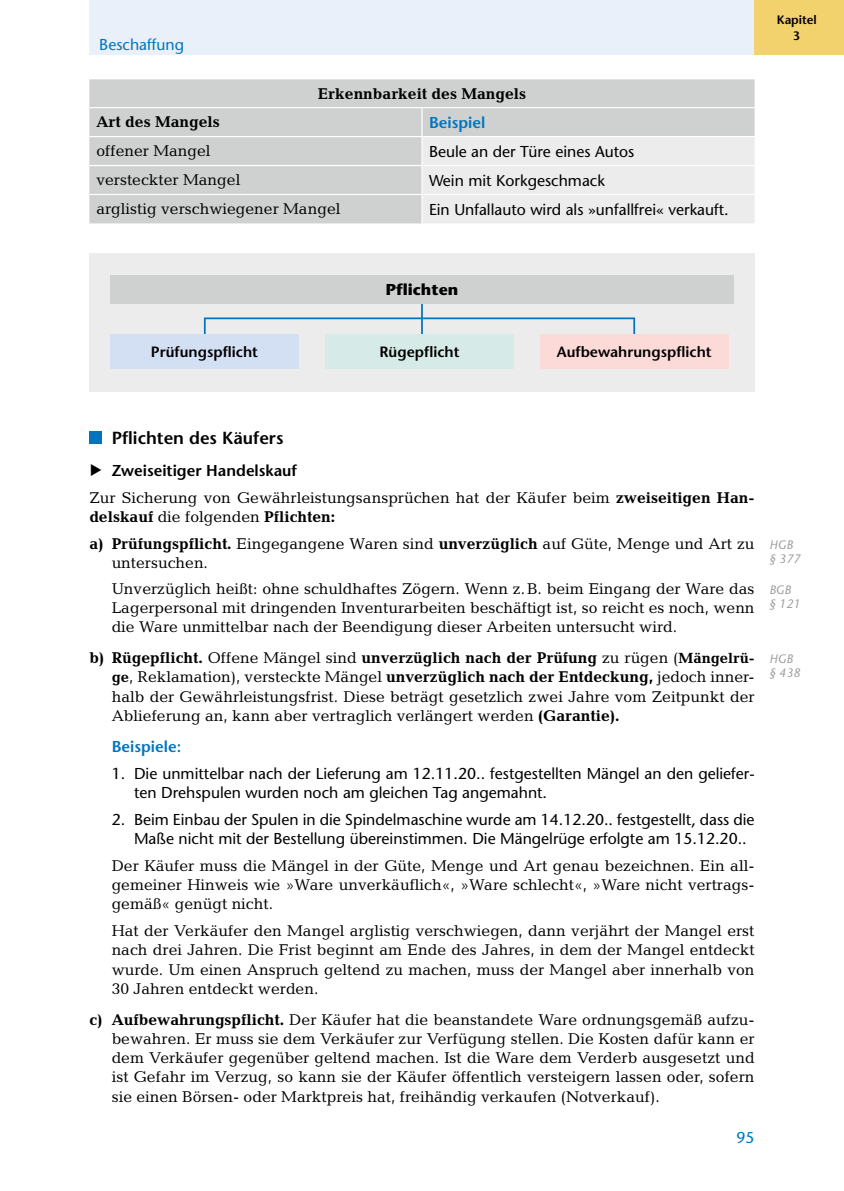
<style>
.page{position:relative;width:844px;height:1191px;background:#fff}
.page>*{position:absolute;margin:0;border:0;box-sizing:border-box;transform-origin:0 0}
.t1{font:600 17.5px "Stone Sans Std";color:#000}
.t2{font:15.75px/19.2px "Candida Std";color:#000}
.t3{font:500 15.75px/19.2px "Stone Sans Std";color:#000}
.t4{font:700 15.75px "Candida Std";color:#000}
.t5{font:600 15.75px "Stone Sans Std";color:#0075be}
.t6{font:500 15.75px "Stone Sans Std";color:#0075be}
.t7{font:700 15.75px "Stone Sans Std";color:#000}
.t8{font:600 14.88px "Stone Sans Std";color:#000}
.t9{font:italic 500 12.25px/14px "Stone Sans Std";color:#9c9d9d}
.t10{font:600 12.25px/15.8px "Stone Sans Std";letter-spacing:-.005em;color:#000;text-align:center}
.s1{font-family:"STIX General";font-size:19.6px}
.s2{font-family:"Stone Sans Std";font-weight:600}
.s3{font-weight:700}
.s4{font-weight:700;font-size:14.88px}
</style>
<div class="page">
<div style="left:89px;top:0;width:754px;height:55px;background:#e9f0fa"></div>
<div style="left:754px;top:0;width:89px;height:55px;background:#f1d26d"></div>
<div style="left:89px;top:79px;width:665px;height:144px;background:#cfd0d0"></div>
<hr style="left:89px;top:107px;width:333px;height:1px;background:#fff">
<hr style="left:422px;top:107px;width:332px;height:1px;background:#fff">
<hr style="left:89px;top:136px;width:333px;height:1px;background:#fff">
<hr style="left:89px;top:165px;width:333px;height:1px;background:#fff">
<hr style="left:89px;top:194px;width:333px;height:1px;background:#fff">
<svg style="left:421px;top:108px;width:333px;height:115px;background:#e5e6e6"></svg>
<div style="left:89px;top:252px;width:665px;height:139px;background:#ececed"></div>
<hr style="left:204px;top:318px;width:2px;height:40px;background:#0075be">
<hr style="left:633px;top:318px;width:2px;height:40px;background:#0075be">
<hr style="left:421px;top:279px;width:2px;height:78px;background:#0075be">
<hr style="left:204px;top:317px;width:430px;height:2px;background:#0075be">
<div style="left:110px;top:275px;width:623px;height:28px;background:#cfd0d0"></div>
<div style="left:110px;top:334px;width:189px;height:35px;background:#d3e0f4"></div>
<div style="left:325px;top:334px;width:188px;height:35px;background:#d6ebe7"></div>
<div style="left:539px;top:334px;width:189px;height:35px;background:#fbdad7"></div>
<div style="left:89px;top:431px;width:13px;height:13px;background:#0075be"></div>
<p class="t6" style="left:99px;top:35px;width:86px">Beschaffung</p>
<p class="t4" style="left:318px;top:85px;width:210px">Erkennbarkeit des Mangels</p>
<p class="t4" style="left:96px;top:113px;width:125px">Art des Mangels</p>
<p class="t5" style="left:429px;top:113px;width:58px">Beispiel</p>
<p class="t2" style="left:96px;top:141px;width:116px">offener Mangel</p>
<p class="t3" style="left:429px;top:142px;width:207px">Beule an der Türe eines Autos</p>
<p class="t2" style="left:96px;top:170px;width:145px">versteckter Mangel</p>
<p class="t3" style="left:429px;top:171px;width:177px">Wein mit Korkgeschmack</p>
<p class="t2" style="left:96px;top:199px;width:245px">arglistig verschwiegener Mangel</p>
<p class="t3" style="left:429px;top:200px;width:301px">Ein Unfallauto wird als »unfallfrei« verkauft.</p>
<p class="t7" style="left:385px;top:280px;width:74px">Pflichten</p>
<p class="t8" style="left:151px;top:343px;width:109px">Prüfungspflicht</p>
<p class="t8" style="left:379px;top:343px;width:81px">Rügepflicht</p>
<p class="t8" style="left:556px;top:343px;width:156px">Aufbewahrungspflicht</p>
<p class="t10" style="left:776px;top:12px;width:41px">Kapitel<br>3</p>
<p class="t1" style="left:112px;top:427px;width:173px">Pflichten des Käufers</p>
<p class="t2" style="left:89px;top:457px;width:666px;line-height:26.8px"><span class="s1">▸</span> <span class="s2">Zweiseitiger Handelskauf<br></span>Zur Sicherung von Gewährleistungsansprüchen hat der Käufer beim <span class="s3">zweiseitigen Han-</span></p>
<p class="t2" style="left:89px;top:503px;width:666px;line-height:26.8px"><span class="s3">delskauf</span> die folgenden <span class="s3">Pflichten:<br>a) Prüfungspflicht.</span> Eingegangene Waren sind <span class="s3">unverzüglich</span> auf Güte, Menge und Art zu</p>
<p class="t2" style="left:112px;top:549px;width:644px;line-height:25.9px">untersuchen.<br>Unverzüglich heißt: ohne schuldhaftes Zögern. Wenn z.B. beim Eingang der Ware das</p>
<p class="t2" style="left:112px;top:598px;width:644px">Lagerpersonal mit dringenden Inventurarbeiten beschäftigt ist, so reicht es noch, wenn die Ware unmittelbar nach der Beendigung dieser Arbeiten untersucht wird.</p>
<p class="t2" style="left:112px;top:648px;width:644px;text-align:justify;text-indent:-22px"><span class="s3">b) Rügepflicht.</span> Offene Mängel sind <span class="s3">unverzüglich nach der Prüfung</span> zu rügen (<span class="s4">Mängelrü&shy;ge</span>, Reklamation), versteckte Mängel <span class="s3">unverzüglich nach der Entdeckung,</span> jedoch inner&shy;halb der Gewährleistungsfrist. Diese beträgt gesetzlich zwei Jahre vom Zeitpunkt der Ablieferung an, kann aber vertraglich verlängert werden <span class="s3">(Garantie).</span></p>
<p class="t5" style="left:112px;top:736px;width:71px">Beispiele:</p>
<p class="t3" style="left:134px;top:763px;width:622px;text-indent:-22px">1. Die unmittelbar nach der Lieferung am 12.11.20.. festgestellten Mängel an den geliefer&shy;ten Drehspulen wurden noch am gleichen Tag angemahnt.</p>
<p class="t3" style="left:134px;top:809px;width:622px;text-indent:-22px">2. Beim Einbau der Spulen in die Spindelmaschine wurde am 14.12.20.. festgestellt, dass die<br>Maße nicht mit der Bestellung übereinstimmen. Die Mängelrüge erfolgte am 15.12.20..</p>
<p class="t2" style="left:112px;top:855px;width:644px;text-align:justify">Der Käufer muss die Mängel in der Güte, Menge und Art genau bezeichnen. Ein all&shy;gemeiner Hinweis wie »Ware unverkäuflich«, »Ware schlecht«, »Ware nicht vertrags&shy;gemäß« genügt nicht.</p>
<p class="t2" style="left:112px;top:921px;width:644px;text-align:justify">Hat der Verkäufer den Mangel arglistig verschwiegen, dann verjährt der Mangel erst nach drei Jahren. Die Frist beginnt am Ende des Jahres, in dem der Mangel entdeckt wurde. Um einen Anspruch geltend zu machen, muss der Mangel aber innerhalb von 30 Jahren entdeckt werden.</p>
<p class="t2" style="left:112px;top:1009px;width:644px;text-align:justify;text-indent:-22px"><span class="s3">c) Aufbewahrungspflicht.</span> Der Käufer hat die beanstandete Ware ordnungsgemäß aufzu&shy;bewahren. Er muss sie dem Verkäufer zur Verfügung stellen. Die Kosten dafür kann er dem Verkäufer gegenüber geltend machen. Ist die Ware dem Verderb ausgesetzt und ist Gefahr im Verzug, so kann sie der Käufer öffentlich versteigern lassen oder, sofern sie einen Börsen- oder Marktpreis hat, freihändig verkaufen (Notverkauf).</p>
<p class="t6" style="left:736px;top:1128px;width:20px">95</p>
<p class="t9" style="left:769px;top:537px;width:32px">HGB § 377</p>
<p class="t9" style="left:769px;top:582px;width:32px">BGB<br>§ 121</p>
<p class="t9" style="left:769px;top:652px;width:32px">HGB § 438</p>
</div>
